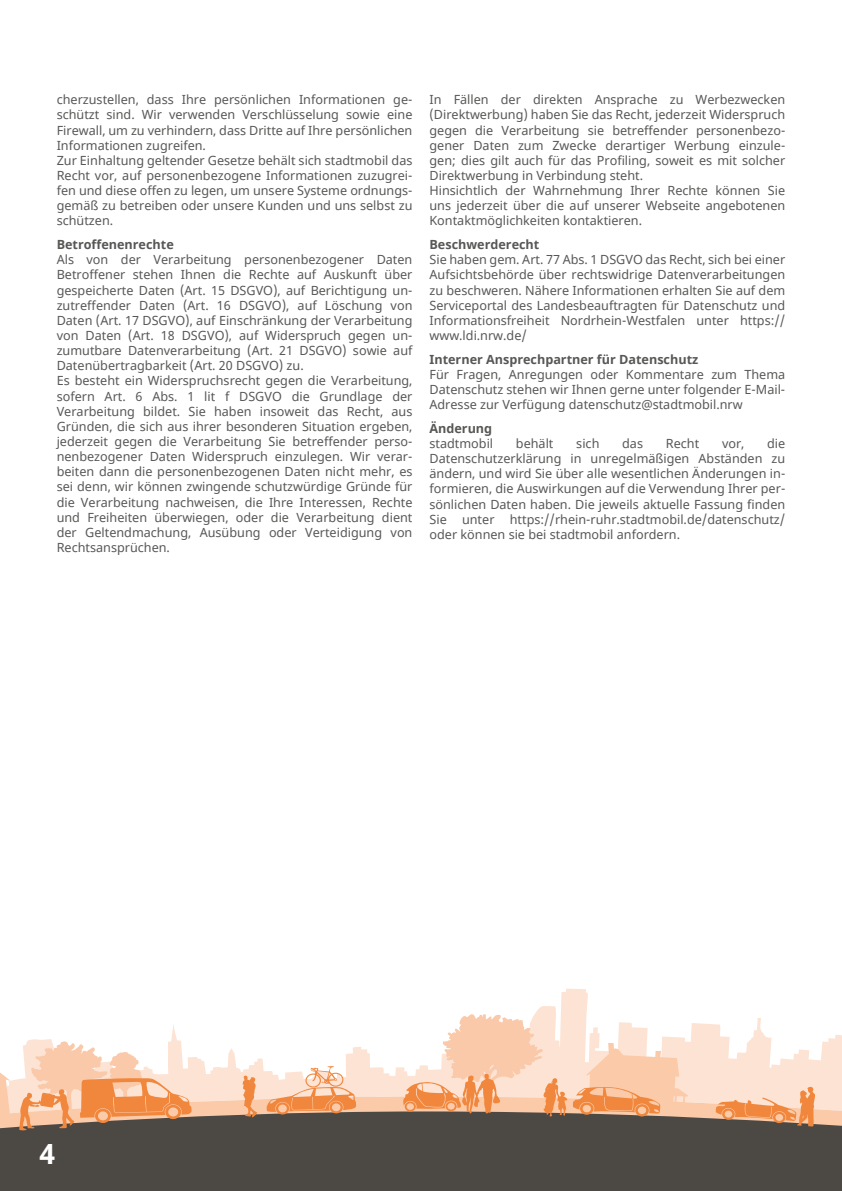
<style>
.page{position:relative;width:842px;height:1191px;background:#fff}
.page>*{position:absolute;margin:0;border:0;box-sizing:border-box;transform-origin:0 0}
.t1{font:700 28px "Noto Sans";color:#fff}
.t2{font:12.6px/15.2px "Noto Sans";color:#575756}
.t3{font:700 12.6px "Noto Sans";color:#575756}
</style>
<div class="page">
<svg style="left:10px;top:988px;width:832px;height:108px"></svg>
<svg style="left:10px;top:1096px;width:832px;height:15px;background:#fbd4ba"></svg>
<svg style="left:0;top:1072px;width:10px;height:39px"></svg>
<div style="left:0;top:1111px;width:842px;height:80px;background:#4c4843"></div>
<svg style="left:266px;top:1066px;width:90px;height:48px;background:#f5c2a0"></svg>
<svg style="left:716px;top:1086px;width:99px;height:40px;background:#e4ad87"></svg>
<svg style="left:403px;top:1013px;width:285px;height:103px"></svg>
<svg style="left:19px;top:1040px;width:173px;height:90px"></svg>
<svg style="left:243px;top:1075px;width:14px;height:42px"></svg>
<p class="t2" style="left:57px;top:92px;width:357px">cherzustellen, dass Ihre persönlichen Informationen ge&shy;schützt sind. Wir verwenden Verschlüsselung sowie eine Firewall, um zu verhindern, dass Dritte auf Ihre persönlichen Informationen zugreifen.<br>Zur Einhaltung geltender Gesetze behält sich stadtmobil das Recht vor, auf personenbezogene Informationen zuzugrei&shy;fen und diese offen zu legen, um unsere Systeme ordnungs&shy;gemäß zu betreiben oder unsere Kunden und uns selbst zu schützen.</p>
<p class="t3" style="left:57px;top:236px;width:119px">Betroffenenrechte</p>
<p class="t2" style="left:57px;top:252px;width:357px">Als von der Verarbeitung personenbezogener Daten Betroffener stehen Ihnen die Rechte auf Auskunft über gespeicherte Daten (Art. 15 DSGVO), auf Berichtigung un&shy;zutreffender Daten (Art. 16 DSGVO), auf Löschung von Daten (Art. 17 DSGVO), auf Einschränkung der Verarbeitung von Daten (Art. 18 DSGVO), auf Widerspruch gegen un&shy;zumutbare Datenverarbeitung (Art. 21 DSGVO) sowie auf Datenübertragbarkeit (Art. 20 DSGVO) zu.<br>Es besteht ein Widerspruchsrecht gegen die Verarbeitung, sofern Art. 6 Abs. 1 lit f DSGVO die Grundlage der Verarbeitung bildet. Sie haben insoweit das Recht, aus Gründen, die sich aus ihrer besonderen Situation ergeben, jederzeit gegen die Verarbeitung Sie betreffender perso&shy;nenbezogener Daten Widerspruch einzulegen. Wir verar&shy;beiten dann die personenbezogenen Daten nicht mehr, es sei denn, wir können zwingende schutzwürdige Gründe für die Verarbeitung nachweisen, die Ihre Interessen, Rechte und Freiheiten überwiegen, oder die Verarbeitung dient der Geltendmachung, Ausübung oder Verteidigung von Rechtsansprüchen.</p>
<p class="t2" style="left:429px;top:92px;width:357px">In Fällen der direkten Ansprache zu Werbezwecken (Direktwerbung) haben Sie das Recht, jederzeit Widerspruch gegen die Verarbeitung sie betreffender personenbezo&shy;gener Daten zum Zwecke derartiger Werbung einzule&shy;gen; dies gilt auch für das Profiling, soweit es mit solcher Direktwerbung in Verbindung steht.<br>Hinsichtlich der Wahrnehmung Ihrer Rechte können Sie uns jederzeit über die auf unserer Webseite angebotenen Kontaktmöglichkeiten kontaktieren.</p>
<p class="t3" style="left:429px;top:236px;width:111px">Beschwerderecht</p>
<p class="t2" style="left:429px;top:252px;width:357px;text-align:justify">Sie haben gem. Art. 77 Abs. 1 DSGVO das Recht, sich bei einer Aufsichtsbehörde über rechtswidrige Datenverarbeitungen zu beschweren. Nähere Informationen erhalten Sie auf dem Serviceportal des Landesbeauftragten für Datenschutz und Informationsfreiheit Nordrhein-Westfalen unter https:// www.ldi.nrw.de/</p>
<p class="t3" style="left:429px;top:350px;width:270px">Interner Ansprechpartner für Datenschutz</p>
<p class="t2" style="left:429px;top:367px;width:357px;text-align:justify">Für Fragen, Anregungen oder Kommentare zum Thema Datenschutz stehen wir Ihnen gerne unter folgender E-Mail-Adresse zur Verfügung datenschutz@stadtmobil.nrw</p>
<p class="t3" style="left:429px;top:419px;width:64px">Änderung</p>
<p class="t2" style="left:429px;top:436px;width:65px">stadtmobil</p>
<p class="t2" style="left:516px;top:436px;width:39px">behält</p>
<p class="t2" style="left:576px;top:436px;width:25px">sich</p>
<p class="t2" style="left:622px;top:436px;width:22px">das</p>
<p class="t2" style="left:666px;top:436px;width:35px">Recht</p>
<p class="t2" style="left:722px;top:436px;width:24px">vor,</p>
<p class="t2" style="left:429px;top:436px;width:357px;text-align:justify;text-indent:338px">die Datenschutzerklärung in unregelmäßigen Abständen zu ändern, und wird Sie über alle wesentlichen Änderungen in&shy;formieren, die Auswirkungen auf die Verwendung Ihrer per&shy;sönlichen Daten haben. Die jeweils aktuelle Fassung finden Sie unter https://rhein-ruhr.stadtmobil.de/datenschutz/ oder können sie bei stadtmobil anfordern.</p>
<h1 class="t1" style="left:40px;top:1134px;width:17px">4</h1>
</div>
